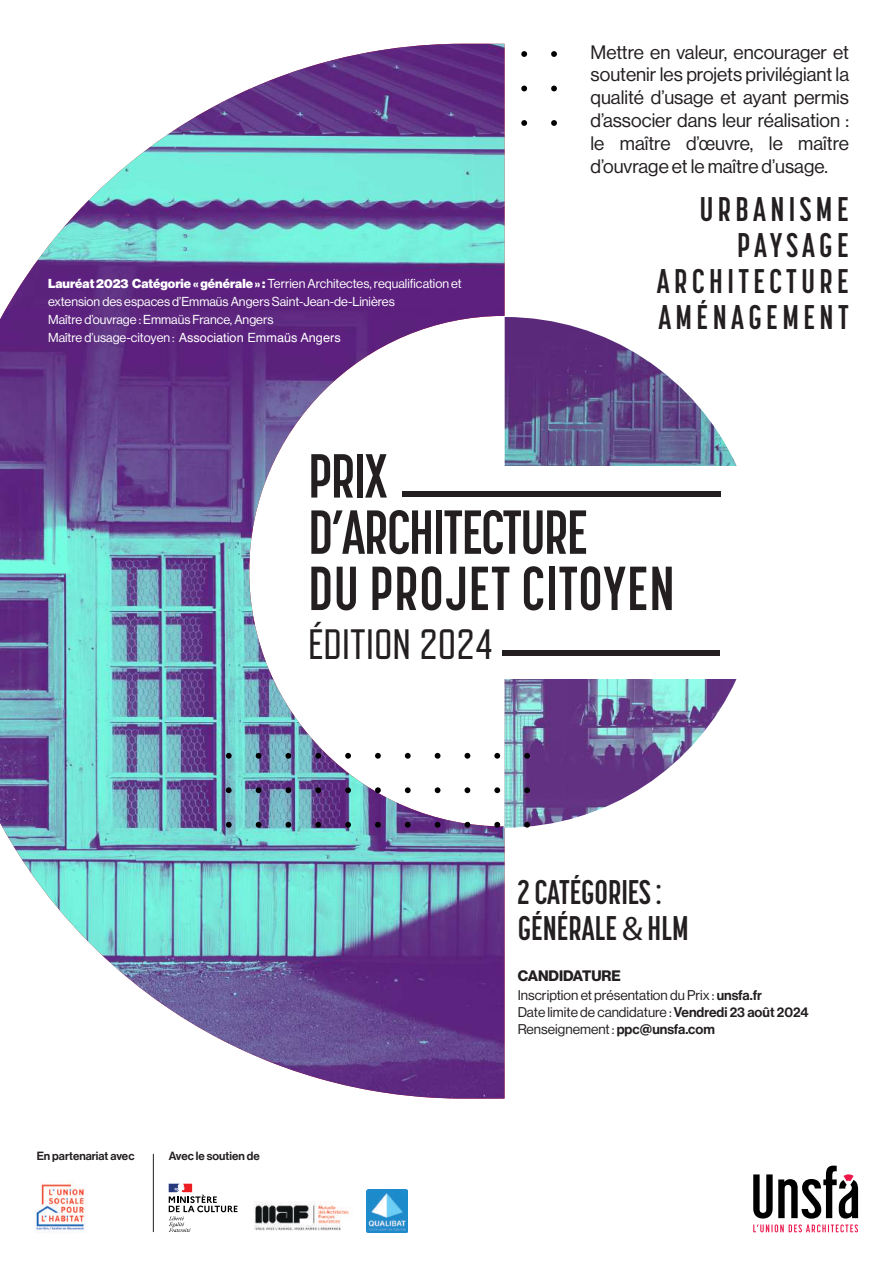
<style>
.page{position:relative;width:893px;height:1263px;background:#fff}
.page>*{position:absolute;margin:0;border:0;box-sizing:border-box;transform-origin:0 0}
.t1{font:700 61.5px/56.2px "Korolev Compressed";letter-spacing:-.02em;color:#231f20}
.t2{font:42.45px "Refrigerator Deluxe";color:#231f20}
.t3{font:700 33.9px/36px "Korolev Compressed";letter-spacing:.13em;color:#231f20;text-align:right}
.t4{font:700 33.9px/36px "Korolev Compressed";color:#231f20}
.t5{font:19.05px/23px "N Haas Grotesk DS Pro 55 Rg";color:#231f20;text-align:justify}
.t6{font:700 14.85px "Neue Haas Display";color:#231f20}
.t7{font:13.8px/17px "Neue Haas Display";color:#231f20}
.t8{font:12.75px/18px "N Haas Grotesk DS Pro 55 Rg";color:#fff}
.t9{font:12.75px "Helvetica";color:#fff}
.t10{font:11.7px "Neue Haas Display Mediu";color:#231f20}
.s1{font-family:"N Haas Grotesk DS Pro 95 Blk"}
.s2{font-family:"N Haas Grotesk DS Pro 55 Rg"}
.s3{font-family:"Myriad Pro";font-weight:400}
.s4{font-family:"Neue Haas Display Mediu"}
</style>
<div class="page">
<img style="left:0;top:44px;width:689px;height:1054px">
<img style="left:226px;top:678px;width:511px;height:150px">
<svg style="left:521px;top:51px;width:36px;height:6px"></svg>
<svg style="left:521px;top:86px;width:36px;height:5px"></svg>
<svg style="left:521px;top:120px;width:36px;height:6px"></svg>
<div style="left:358px;top:466px;width:379px;height:212px;background:#fff"></div>
<div style="left:402px;top:491px;width:318px;height:6px;background:#231f20"></div>
<div style="left:502px;top:650px;width:218px;height:6px;background:#231f20"></div>
<img style="left:254px;top:1201px;width:95px;height:30px">
<img style="left:34px;top:1182px;width:52px;height:51px">
<img style="left:367px;top:1189px;width:41px;height:43px">
<hr style="left:153px;top:1154px;width:1px;height:78px;background:#231f20">
<svg style="left:169px;top:1184px;width:68px;height:48px"></svg>
<svg style="left:753px;top:1165px;width:105px;height:53px"></svg>
<svg style="left:753px;top:1224px;width:105px;height:8px"></svg>
<p class="t8" style="left:48px;top:274px;width:415px"><span class="s1">Lauréat 2023 Catégorie « générale » :</span> Terrien Architectes, requalification et extension des espaces d’Emmaüs Angers Saint-Jean-de-Linières<br>Maître d’ouvrage : Emmaüs France, Angers</p>
<p class="t9" style="left:48px;top:327px;width:294px"><span class="s2">Maître d’usage-citoyen :</span> Association Emmaüs Angers</p>
<p class="t5" style="left:590px;top:41px;width:260px">Mettre en valeur, encourager et soutenir les projets privilégiant la qualité d’usage et ayant permis d’associer dans leur réalisation : le maître d’œuvre, le maître d’ouvrage et le maître d’usage.</p>
<h3 class="t3" style="left:657px;top:191px;width:193px">URBANISME<br>PAYSAGE<br>ARCHITECTURE<br>AMÉNAGEMENT</h3>
<h1 class="t1" style="left:308px;top:447px;width:368px">PRIX<br>D’ARCHITECTURE<br>DU PROJET CITOYEN</h1>
<h2 class="t2" style="left:308px;top:621px;width:186px">ÉDITION 2024</h2>
<p class="t10" style="left:37px;top:1149px;width:99px">En partenariat avec</p>
<p class="t10" style="left:169px;top:1149px;width:92px">Avec le soutien de</p>
<h3 class="t4" style="left:518px;top:874px;width:173px">2 CATÉGORIES :<br>GÉNÉRALE <span class="s3">&amp;</span> HLM</h3>
<p class="t6" style="left:518px;top:967px;width:105px">CANDIDATURE</p>
<p class="t7" style="left:518px;top:987px;width:292px">Inscription et présentation du Prix : <span class="s4">unsfa.fr<br></span>Date limite de candidature : <span class="s4">Vendredi 23 août 2024<br></span>Renseignement : <span class="s4">ppc@unsfa.com</span></p>
</div>
